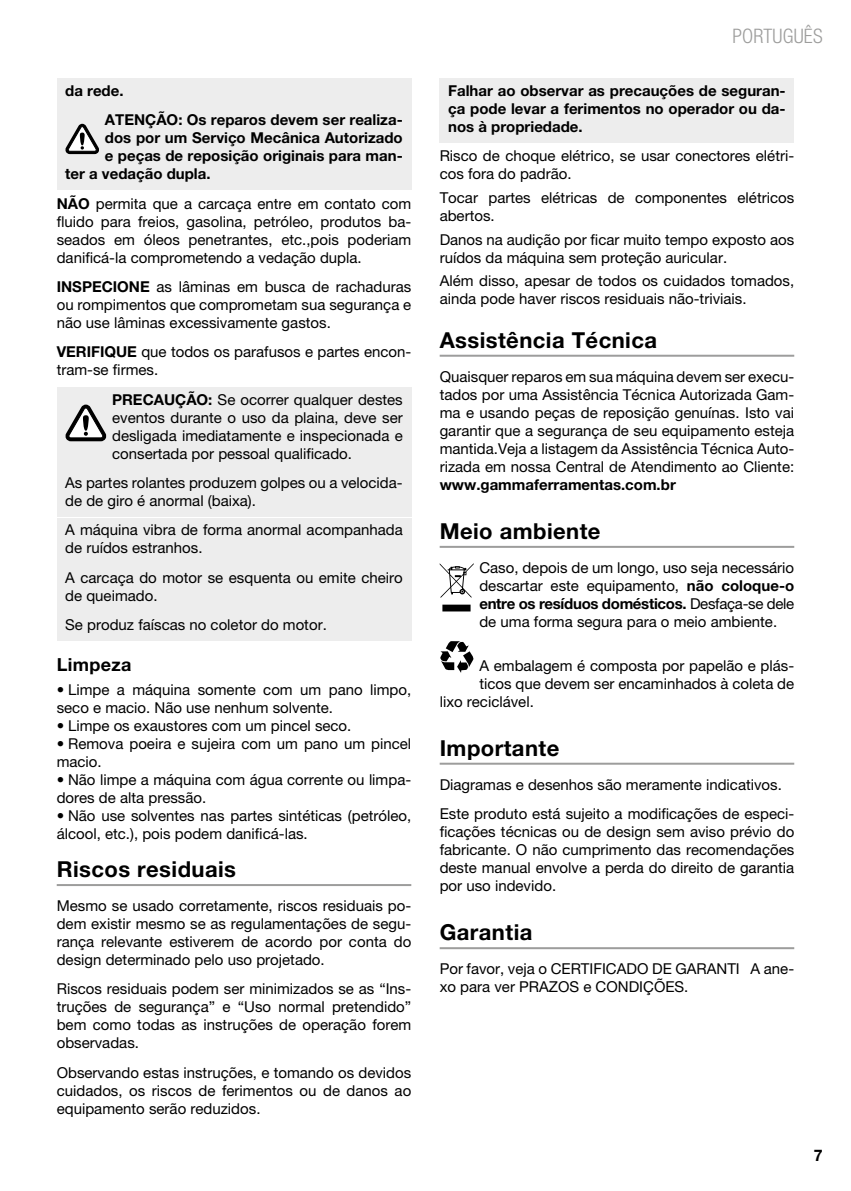
<style>
.page{position:relative;width:851px;height:1191px;background:#fff}
.page>*{position:absolute;margin:0;border:0;box-sizing:border-box;transform-origin:0 0}
.t1{font:700 22px "Helvetica Neue LT Pro";letter-spacing:.02em;color:#000}
.t2{font:300 condensed 20px "Helvetica Neue LT Pro";letter-spacing:.01em;color:#9d9d9c}
.t3{font:700 18px "Helvetica Neue LT Pro";letter-spacing:.02em;color:#000}
.t4{font:700 16px "Helvetica Neue LT Pro";color:#000}
.t5{font:15px/18px "Helvetica Neue LT Pro";color:#000}
.t6{font:700 15px/18px "Helvetica Neue LT Pro";color:#000}
.s1{font-weight:700}
</style>
<div class="page">
<div style="left:57px;top:78px;width:354px;height:29px;background:#ededed"></div>
<div style="left:57px;top:108px;width:354px;height:82px;background:#ededed"></div>
<div style="left:57px;top:387px;width:354px;height:83px;background:#ededed"></div>
<div style="left:57px;top:470px;width:354px;height:47px;background:#ededed"></div>
<div style="left:57px;top:518px;width:354px;height:46px;background:#ededed"></div>
<div style="left:57px;top:565px;width:354px;height:47px;background:#ededed"></div>
<div style="left:57px;top:612px;width:354px;height:29px;background:#ededed"></div>
<hr style="left:57px;top:884px;width:354px;height:2px;background:#9d9d9c">
<svg style="left:65px;top:124px;width:34px;height:30px"></svg>
<svg style="left:65px;top:404px;width:41px;height:37px"></svg>
<div style="left:439px;top:78px;width:355px;height:65px;background:#ededed"></div>
<hr style="left:439px;top:355px;width:355px;height:2px;background:#9d9d9c">
<hr style="left:439px;top:546px;width:355px;height:2px;background:#9d9d9c">
<hr style="left:439px;top:762px;width:355px;height:2px;background:#9d9d9c">
<hr style="left:439px;top:947px;width:355px;height:2px;background:#9d9d9c">
<svg style="left:439px;top:563px;width:34px;height:48px"></svg>
<svg style="left:440px;top:641px;width:33px;height:32px"></svg>
<p class="t6" style="left:105px;top:75px;width:299px;line-height:29.4px;text-indent:-40px">da rede.<br>ATENÇÃO: Os reparos devem ser realiza-</p>
<p class="t6" style="left:105px;top:128px;width:299px">dos por um Serviço Mecânica Autorizado</p>
<p class="t6" style="left:105px;top:146px;width:299px">e peças de reposição originais para man-</p>
<p class="t6" style="left:65px;top:164px;width:147px">ter a vedação dupla.</p>
<p class="t5" style="left:57px;top:194px;width:356px;text-align:justify"><span class="s1">NÃO</span> permita que a carcaça entre em contato com fluido para freios, gasolina, petróleo, produtos ba&shy;seados em óleos penetrantes, etc.,pois poderiam danificá-la comprometendo a vedação dupla.</p>
<p class="t5" style="left:57px;top:277px;width:356px;text-align:justify"><span class="s1">INSPECIONE</span> as lâminas em busca de rachaduras ou rompimentos que comprometam sua segurança e não use lâminas excessivamente gastos.</p>
<p class="t5" style="left:57px;top:343px;width:356px"><span class="s1">VERIFIQUE</span> que todos os parafusos e partes encon&shy;tram-se firmes.</p>
<p class="t5" style="left:112px;top:390px;width:292px;text-align:justify"><span class="s1">PRECAUÇÃO:</span> Se ocorrer qualquer destes eventos durante o uso da plaina, deve ser desligada imediatamente e inspecionada e consertada por pessoal qualificado.</p>
<p class="t5" style="left:65px;top:473px;width:339px">As partes rolantes produzem golpes ou a velocida&shy;de de giro é anormal (baixa).</p>
<p class="t5" style="left:65px;top:521px;width:339px">A máquina vibra de forma anormal acompanhada de ruídos estranhos.</p>
<p class="t5" style="left:65px;top:568px;width:339px">A carcaça do motor se esquenta ou emite cheiro de queimado.</p>
<p class="t5" style="left:65px;top:615px;width:263px">Se produz faíscas no coletor do motor.</p>
<p class="t3" style="left:57px;top:654px;width:76px">Limpeza</p>
<p class="t5" style="left:57px;top:680px;width:356px">• Limpe a máquina somente com um pano limpo, seco e macio. Não use nenhum solvente.</p>
<p class="t5" style="left:57px;top:716px;width:296px">• Limpe os exaustores com um pincel seco.</p>
<p class="t5" style="left:57px;top:734px;width:356px">• Remova poeira e sujeira com um pano um pincel macio.</p>
<p class="t5" style="left:57px;top:770px;width:356px">• Não limpe a máquina com água corrente ou limpa&shy;dores de alta pressão.</p>
<p class="t5" style="left:57px;top:806px;width:356px">• Não use solventes nas partes sintéticas (petróleo, álcool, etc.), pois podem danificá-las.</p>
<h1 class="t1" style="left:57px;top:855px;width:181px">Riscos residuais</h1>
<p class="t5" style="left:57px;top:896px;width:356px;text-align:justify">Mesmo se usado corretamente, riscos residuais po&shy;dem existir mesmo se as regulamentações de segu&shy;rança relevante estiverem de acordo por conta do design determinado pelo uso projetado.</p>
<p class="t5" style="left:57px;top:979px;width:356px;text-align:justify">Riscos residuais podem ser minimizados se as “Ins&shy;truções de segurança” e “Uso normal pretendido” bem como todas as instruções de operação forem observadas.</p>
<p class="t5" style="left:57px;top:1063px;width:356px;text-align:justify">Observando estas instruções, e tomando os devidos cuidados, os riscos de ferimentos ou de danos ao equipamento serão reduzidos.</p>
<h2 class="t2" style="left:732px;top:24px;width:92px">PORTUGUÊS</h2>
<p class="t6" style="left:448px;top:81px;width:339px;text-align:justify">Falhar ao observar as precauções de seguran&shy;ça pode levar a ferimentos no operador ou da&shy;nos à propriedade.</p>
<p class="t5" style="left:439px;top:147px;width:356px">Risco de choque elétrico, se usar conectores elétri&shy;cos fora do padrão.</p>
<p class="t5" style="left:439px;top:188px;width:356px">Tocar partes elétricas de componentes elétricos abertos.</p>
<p class="t5" style="left:439px;top:230px;width:356px">Danos na audição por ficar muito tempo exposto aos ruídos da máquina sem proteção auricular.</p>
<p class="t5" style="left:439px;top:272px;width:356px">Além disso, apesar de todos os cuidados tomados, ainda pode haver riscos residuais não-triviais.</p>
<h1 class="t1" style="left:439px;top:326px;width:219px">Assistência Técnica</h1>
<p class="t5" style="left:439px;top:367px;width:356px;text-align:justify">Quaisquer reparos em sua máquina devem ser execu&shy;tados por uma Assistência Técnica Autorizada Gam&shy;ma e usando peças de reposição genuínas. Isto vai garantir que a segurança de seu equipamento esteja mantida.Veja a listagem da Assistência Técnica Auto&shy;rizada em nossa Central de Atendimento ao Cliente:</p>
<p class="t6" style="left:439px;top:475px;width:237px">www.gammaferramentas.com.br</p>
<h1 class="t1" style="left:439px;top:517px;width:162px">Meio ambiente</h1>
<p class="t5" style="left:479px;top:558px;width:316px;text-align:justify">Caso, depois de um longo, uso seja necessário descartar este equipamento, <span class="s1">não coloque-o entre os resíduos domésticos.</span> Desfaça-se dele de uma forma segura para o meio ambiente.</p>
<p class="t5" style="left:479px;top:656px;width:316px">A embalagem é composta por papelão e plás-</p>
<p class="t5" style="left:479px;top:674px;width:316px">ticos que devem ser encaminhados à coleta de</p>
<p class="t5" style="left:439px;top:692px;width:96px">lixo reciclável.</p>
<h1 class="t1" style="left:439px;top:734px;width:121px">Importante</h1>
<p class="t5" style="left:439px;top:769px;width:356px;line-height:29.4px">Diagramas e desenhos são meramente indicativos.<br>Este produto está sujeito a modificações de especi-</p>
<p class="t5" style="left:439px;top:822px;width:356px;text-align:justify">ficações técnicas ou de design sem aviso prévio do fabricante. O não cumprimento das recomendações deste manual envolve a perda do direito de garantia por uso indevido.</p>
<h1 class="t1" style="left:439px;top:918px;width:94px">Garantia</h1>
<p class="t5" style="left:439px;top:959px;width:356px">Por favor, veja o CERTIFICADO DE GARANTI A ane&shy;xo para ver PRAZOS e CONDIÇÕES.</p>
<p class="t4" style="left:813px;top:1145px;width:10px">7</p>
</div>
